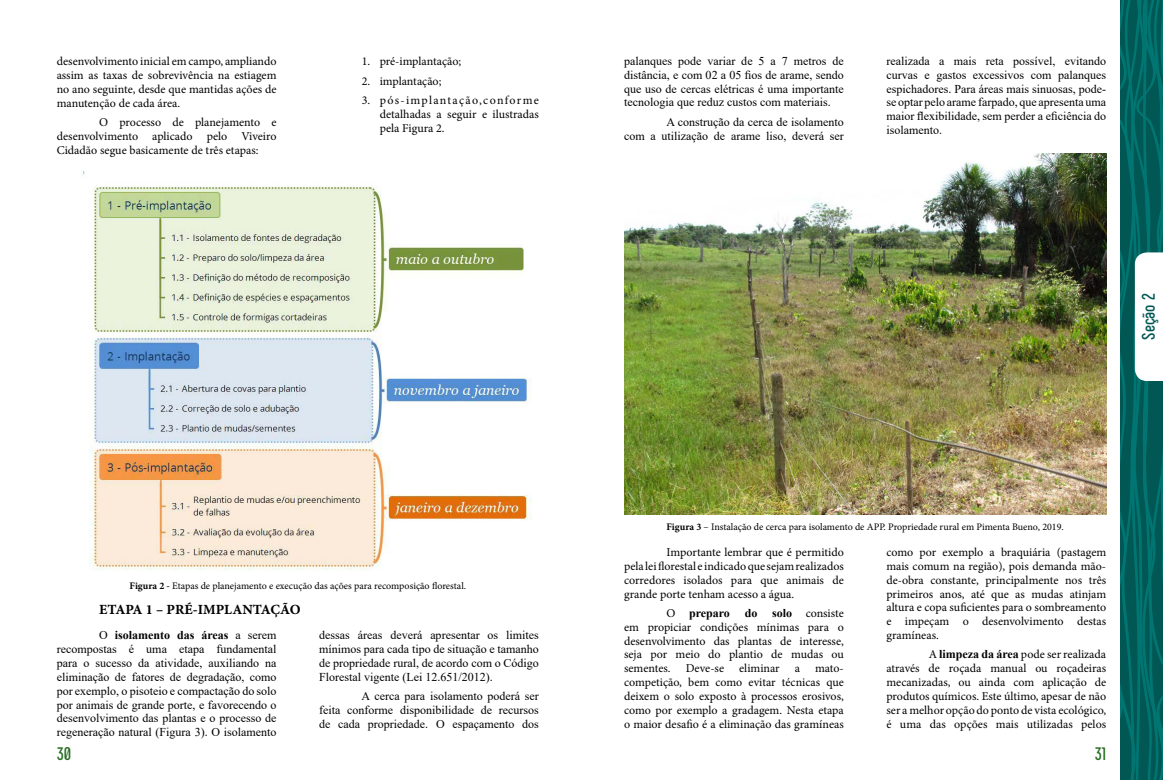
<style>
.page{position:relative;width:1163px;height:780px;background:#fff}
.page>*{position:absolute;margin:0;border:0;box-sizing:border-box;transform-origin:0 0}
.t1{font:700 18px "Phenomena";color:#005753}
.t2{font:700 18px "Phenomena";color:#286d22}
.t3{font:14px "Minion Pro Bold Capt";color:#000}
.t4{font:12px/13.8px "Minion Pro";color:#000;text-align:justify}
.t5{font:12px/13.8px "Times New Roman";color:#000;text-align:justify}
.t6{font:700 12px "Times New Roman";color:#000}
.t7{font:10px "Minion Pro";color:#000}
.s1{font-weight:700}
.s2{font-family:"Minion Pro";font-weight:400}
.s3{font-family:"Times New Roman";font-weight:700}
</style>
<div class="page">
<svg style="left:1120px;top:0;width:42px;height:780px;background:#19706d"></svg>
<img style="left:81px;top:171px;width:451px;height:400px">
<img style="left:624px;top:153px;width:482px;height:361px">
<p class="t4" style="left:57px;top:55px;width:221px">desenvolvimento inicial em campo, ampliando assim as taxas de sobrevivência na estiagem no ano seguinte, desde que mantidas ações de manutenção de cada área.</p>
<p class="t4" style="left:57px;top:116px;width:221px;text-indent:43px">O processo de planejamento e desenvolvimento aplicado pelo Viveiro Cidadão segue basicamente de três etapas:</p>
<p class="t4" style="left:361px;top:55px;width:101px">1. pré-implantação;</p>
<p class="t4" style="left:361px;top:74px;width:81px">2. implantação;</p>
<p class="t4" style="left:379px;top:94px;width:161px;text-indent:-18px">3. pós-implantação,conforme detalhadas a seguir e ilustradas pela Figura 2.</p>
<p class="t5" style="left:624px;top:54px;width:221px">palanques pode variar de 5 a 7 metros de distância, e com 02 a 05 fios de arame, sendo que uso de cercas elétricas é uma importante tecnologia que reduz custos com materiais.</p>
<p class="t5" style="left:624px;top:115px;width:221px;text-align:right">A construção da cerca de isolamento<br>com a utilização de arame liso, deverá ser</p>
<p class="t5" style="left:886px;top:54px;width:221px">realizada a mais reta possível, evitando curvas e gastos excessivos com palanques espichadores. Para áreas mais sinuosas, pode&shy;se optar pelo arame farpado, que apresenta uma maior flexibilidade, sem perder a eficiência do isolamento.</p>
<h1 class="t1" style="left:1137px;top:340px;width:48px;rotate:-90deg">Seção 2</h1>
<p class="t7" style="left:129px;top:579px;width:338px"><span class="s1">Figura 2 -</span> Etapas de planejamento e execução das ações para recomposição florestal.</p>
<p class="t3" style="left:99px;top:599px;width:203px">ETAPA 1 – PRÉ-IMPLANTAÇÃO</p>
<p class="t5" style="left:57px;top:628px;width:221px;text-indent:43px">O <span class="s1">isolamento das áreas</span> a serem recompostas é uma etapa fundamental para o sucesso da atividade, auxiliando na eliminação de fatores de degradação, como por exemplo, o pisoteio e compactação do solo por animais de grande porte, e favorecendo o desenvolvimento das plantas e o processo de regeneração natural (Figura 3). O isolamento</p>
<p class="t5" style="left:319px;top:628px;width:221px">dessas áreas deverá apresentar os limites mínimos para cada tipo de situação e tamanho de propriedade rural, de acordo com o Código Florestal vigente (Lei 12.651/2012).</p>
<p class="t5" style="left:319px;top:689px;width:221px;text-indent:43px">A cerca para isolamento poderá ser feita conforme disponibilidade de recursos de cada propriedade. O espaçamento dos</p>
<p class="t7" style="left:666px;top:519px;width:399px"><span class="s1">Figura 3</span> – Instalação de cerca para isolamento de APP. Propriedade rural em Pimenta Bueno, 2019.</p>
<p class="t4" style="left:624px;top:545px;width:221px;text-indent:43px">Importante lembrar que é permitido pela lei florestal e indicado que sejam realizados corredores isolados para que animais de grande porte tenham acesso a água.</p>
<p class="t6" style="left:666px;top:604px;width:179px"><span class="s2">O</span> preparo do solo <span class="s2">consiste</span></p>
<p class="t4" style="left:624px;top:620px;width:221px">em propiciar condições mínimas para o desenvolvimento das plantas de interesse, seja por meio do plantio de mudas ou sementes. Deve-se eliminar a mato&shy;competição, bem como evitar técnicas que deixem o solo exposto à processos erosivos, como por exemplo a gradagem. Nesta etapa o maior desafio é a eliminação das gramíneas</p>
<p class="t4" style="left:886px;top:545px;width:221px">como por exemplo a braquiária (pastagem mais comum na região), pois demanda mão&shy;de-obra constante, principalmente nos três primeiros anos, até que as mudas atinjam altura e copa suficientes para o sombreamento e impeçam o desenvolvimento destas gramíneas.</p>
<p class="t4" style="left:886px;top:647px;width:221px;text-indent:43px">A <span class="s3">limpeza da área</span> pode ser realizada através de roçada manual ou roçadeiras mecanizadas, ou ainda com aplicação de produtos químicos. Este último, apesar de não ser a melhor opção do ponto de vista ecológico, é uma das opções mais utilizadas pelos</p>
<h1 class="t2" style="left:57px;top:743px;width:16px">30</h1>
<h1 class="t2" style="left:1094px;top:743px;width:13px">31</h1>
</div>
